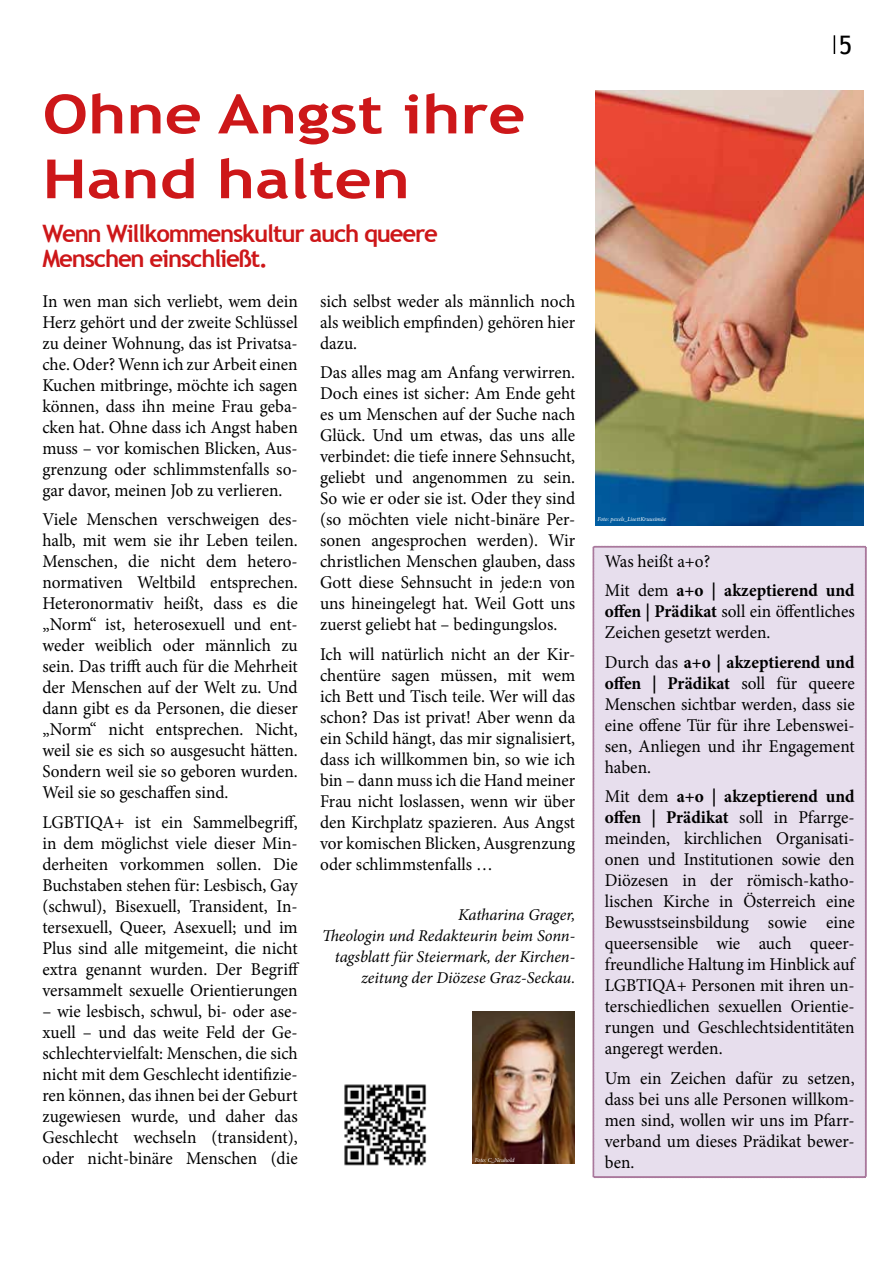
<style>
.page{position:relative;width:893px;height:1263px;background:#fff}
.page>*{position:absolute;margin:0;border:0;box-sizing:border-box;transform-origin:0 0}
.t1{font:700 54px/64.8px "Trebuchet MS";color:#cd1719;scale:1.2 1}
.t2{font:25.5px "Trebuchet MS";color:#000}
.t3{font:700 24px/25.5px "Trebuchet MS";letter-spacing:-.05em;color:#cd1719}
.t4{font:18px/21px "Minion Pro";color:#000;text-align:justify;scale:.96 1}
.t5{font:700 18px/29.5px "Minion Pro";color:#000;scale:.96 1}
.t6{font:italic 16.5px/21px "Minion Pro";letter-spacing:-.005em;color:#000;text-align:right}
.t7{font:italic 6px "Minion Pro";letter-spacing:-.005em;color:#fff}
.s1{font-weight:400}
.s2{font-weight:700}
</style>
<div class="page">
<svg style="left:834px;top:35px;width:1px;height:19px"></svg>
<img style="left:344px;top:1084px;width:83px;height:82px">
<img style="left:595px;top:91px;width:269px;height:434px">
<img style="left:472px;top:1011px;width:102px;height:153px">
<div style="left:592px;top:546px;width:275px;height:632px;background:#e7deed"></div>
<h1 class="t1" style="left:43px;top:82px;width:404px">Ohne Angst ihre<br>Hand halten</h1>
<h3 class="t3" style="left:43px;top:220px;width:397px">Wenn Willkommenskultur auch queere<br>Menschen einschließt.</h3>
<p class="t4" style="left:42px;top:291px;width:267px">In wen man sich verliebt, wem dein Herz gehört und der zweite Schlüssel zu deiner Wohnung, das ist Privatsa&shy;che. Oder? Wenn ich zur Arbeit einen Kuchen mitbringe, möchte ich sagen können, dass ihn meine Frau geba&shy;cken hat. Ohne dass ich Angst haben muss – vor komischen Blicken, Aus&shy;grenzung oder schlimmstenfalls so&shy;gar davor, meinen Job zu verlieren.</p>
<p class="t4" style="left:42px;top:509px;width:268px">Viele Menschen verschweigen des&shy;halb, mit wem sie ihr Leben teilen.<br>Menschen, die nicht dem hetero&shy;normativen Weltbild entsprechen.<br>Heteronormativ heißt, dass es die „Norm“ ist, heterosexuell und ent&shy;weder weiblich oder männlich zu sein. Das trifft auch für die Mehrheit der Menschen auf der Welt zu. Und dann gibt es da Personen, die dieser „Norm“ nicht entsprechen. Nicht, weil sie es sich so ausgesucht hätten.<br>Sondern weil sie so geboren wurden.<br>Weil sie so geschaffen sind.</p>
<p class="t4" style="left:42px;top:812px;width:269px">LGBTIQA+ ist ein Sammelbegriff, in dem möglichst viele dieser Min&shy;derheiten vorkommen sollen. Die Buchstaben stehen für: Lesbisch, Gay (schwul), Bisexuell, Transident, In&shy;tersexuell, Queer, Asexuell; und im Plus sind alle mitgemeint, die nicht extra genannt wurden. Der Begriff versammelt sexuelle Orientierungen</p>
<p class="t4" style="left:42px;top:1001px;width:268px">– wie lesbisch, schwul, bi- oder ase&shy;xuell – und das weite Feld der Ge&shy;schlechtervielfalt: Menschen, die sich nicht mit dem Geschlecht identifizie&shy;ren können, das ihnen bei der Geburt zugewiesen wurde, und daher das Geschlecht wechseln (transident), oder nicht-binäre Menschen (die</p>
<p class="t4" style="left:320px;top:291px;width:267px">sich selbst weder als männlich noch als weiblich empfinden) gehören hier dazu.</p>
<p class="t4" style="left:320px;top:362px;width:267px">Das alles mag am Anfang verwirren.<br>Doch eines ist sicher: Am Ende geht es um Menschen auf der Suche nach Glück. Und um etwas, das uns alle verbindet: die tiefe innere Sehnsucht, geliebt und angenommen zu sein.<br>So wie er oder sie ist. Oder they sind (so möchten viele nicht-binäre Per&shy;sonen angesprochen werden). Wir christlichen Menschen glauben, dass Gott diese Sehnsucht in jede:n von uns hineingelegt hat. Weil Gott uns zuerst geliebt hat – bedingungslos.</p>
<p class="t4" style="left:320px;top:644px;width:267px">Ich will natürlich nicht an der Kir&shy;chentüre sagen müssen, mit wem ich Bett und Tisch teile. Wer will das schon? Das ist privat! Aber wenn da ein Schild hängt, das mir signalisiert, dass ich willkommen bin, so wie ich bin – dann muss ich die Hand meiner Frau nicht loslassen, wenn wir über den Kirchplatz spazieren. Aus Angst vor komischen Blicken, Ausgrenzung oder schlimmstenfalls …</p>
<p class="t6" style="left:322px;top:904px;width:255px">Katharina Grager,<br>Theologin und Redakteurin beim Sonn&shy;tagsblatt für Steiermark, der Kirchen&shy;zeitung der Diözese Graz-Seckau.</p>
<p class="t7" style="left:475px;top:1155px;width:41px">Foto: C_Neuhold</p>
<h2 class="t2" style="left:839px;top:30px;width:15px">5</h2>
<p class="t7" style="left:597px;top:515px;width:70px">Foto: pexels_LisettKruusimäe</p>
<p class="t5" style="left:605px;top:546px;width:262px"><span class="s1">Was heißt a+o?<br>Mit dem</span> a+o | akzeptierend und</p>
<p class="t4" style="left:605px;top:601px;width:262px"><span class="s2">offen | Prädikat</span> soll ein öffentliches<br>Zeichen gesetzt werden.</p>
<p class="t4" style="left:605px;top:651px;width:262px">Durch das <span class="s2">a+o | akzeptierend und offen | Prädikat</span> soll für queere Menschen sichtbar werden, dass sie eine offene Tür für ihre Lebenswei&shy;sen, Anliegen und ihr Engagement haben.</p>
<p class="t4" style="left:605px;top:786px;width:262px">Mit dem <span class="s2">a+o | akzeptierend und offen | Prädikat</span> soll in Pfarrge&shy;meinden, kirchlichen Organisati&shy;onen und Institutionen sowie den Diözesen in der römisch-katho&shy;lischen Kirche in Österreich eine Bewusstseinsbildung sowie eine queersensible wie auch queer&shy;freundliche Haltung im Hinblick auf LGBTIQA+ Personen mit ihren un&shy;terschiedlichen sexuellen Orientie&shy;rungen und Geschlechtsidentitäten angeregt werden.</p>
<p class="t4" style="left:605px;top:1067px;width:262px">Um ein Zeichen dafür zu setzen, dass bei uns alle Personen willkom&shy;men sind, wollen wir uns im Pfarr&shy;verband um dieses Prädikat bewer&shy;ben.</p>
</div>
